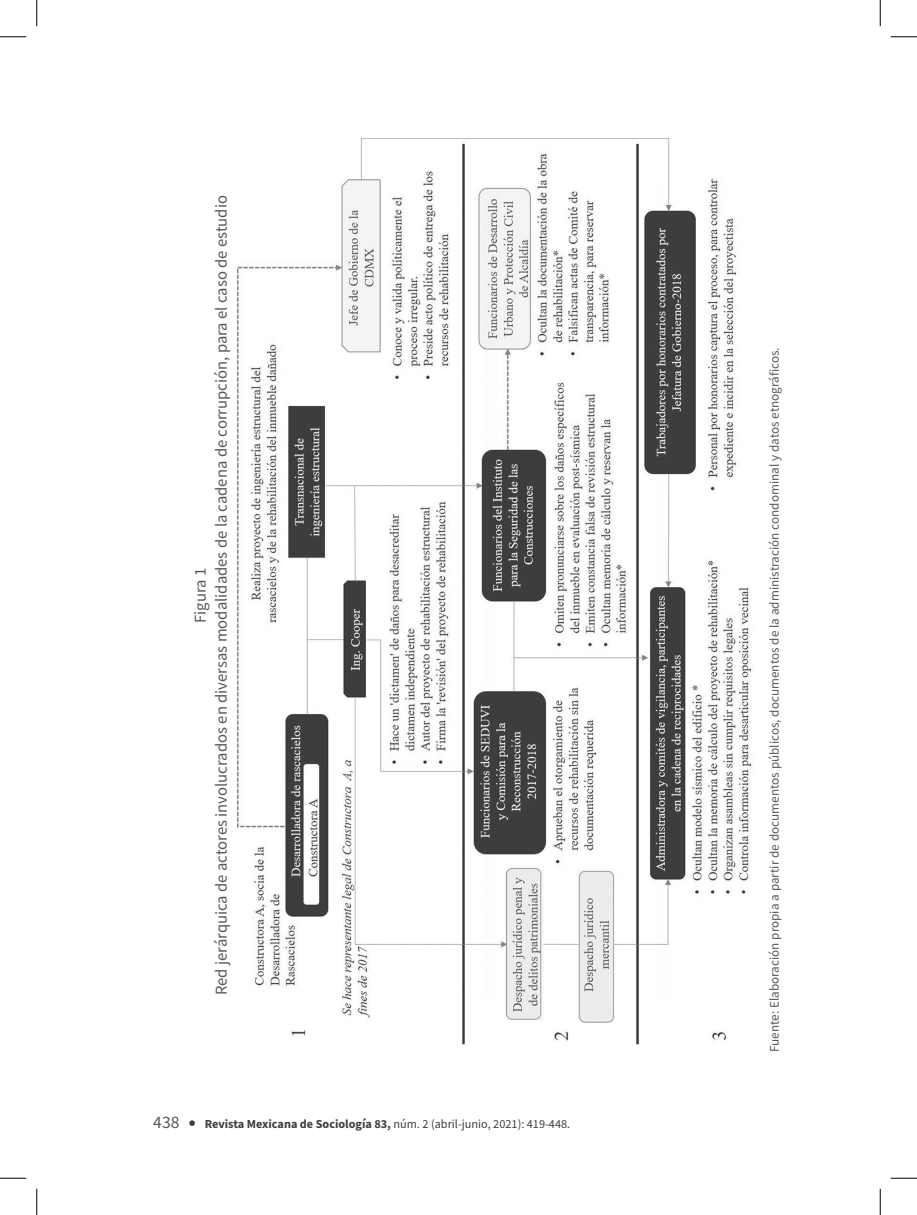
<style>
.page{position:relative;width:917px;height:1215px;background:#fff}
.page>*{position:absolute;margin:0;border:0;box-sizing:border-box;transform-origin:0 0}
.t1{font:17.5px "Source Sans Pro";color:#57585a}
.t2{font:16.62px/21px "Source Sans Pro";color:#57585a;text-align:center}
.t3{font:13.12px "Source Sans Pro";color:#57585a}
.t4{font:12.25px "Source Sans Pro";color:#3e3e3f}
.s1{font-weight:700}
</style>
<div class="page">
<svg style="left:189px;top:1120px;width:6px;height:5px"></svg>
<img style="left:237px;top:138px;width:515px;height:907px">
<svg style="left:0;top:36px;width:26px;height:1px"></svg>
<svg style="left:891px;top:36px;width:26px;height:1px"></svg>
<svg style="left:0;top:1177px;width:26px;height:1px"></svg>
<svg style="left:891px;top:1177px;width:26px;height:1px"></svg>
<svg style="left:36px;top:0;width:1px;height:26px"></svg>
<svg style="left:36px;top:1188px;width:1px;height:26px"></svg>
<svg style="left:880px;top:0;width:1px;height:26px"></svg>
<svg style="left:880px;top:1188px;width:1px;height:26px"></svg>
<p class="t2" style="left:190px;top:995px;width:801px;rotate:-90deg">Figura 1<br>Red jerárquica de actores involucrados en diversas modalidades de la cadena de corrupción, para el caso de estudio</p>
<h1 class="t1" style="left:153px;top:1111px;width:28px">438</h1>
<p class="t4" style="left:205px;top:1116px;width:367px"><span class="s1">Revista Mexicana de Sociología 83,</span> núm. 2 (abril-junio, 2021): 419-448.</p>
<p class="t3" style="left:766px;top:1052px;width:706px;rotate:-90deg">Fuente: Elaboración propia a partir de documentos públicos, documentos de la administración condominal y datos etnográficos.</p>
</div>
